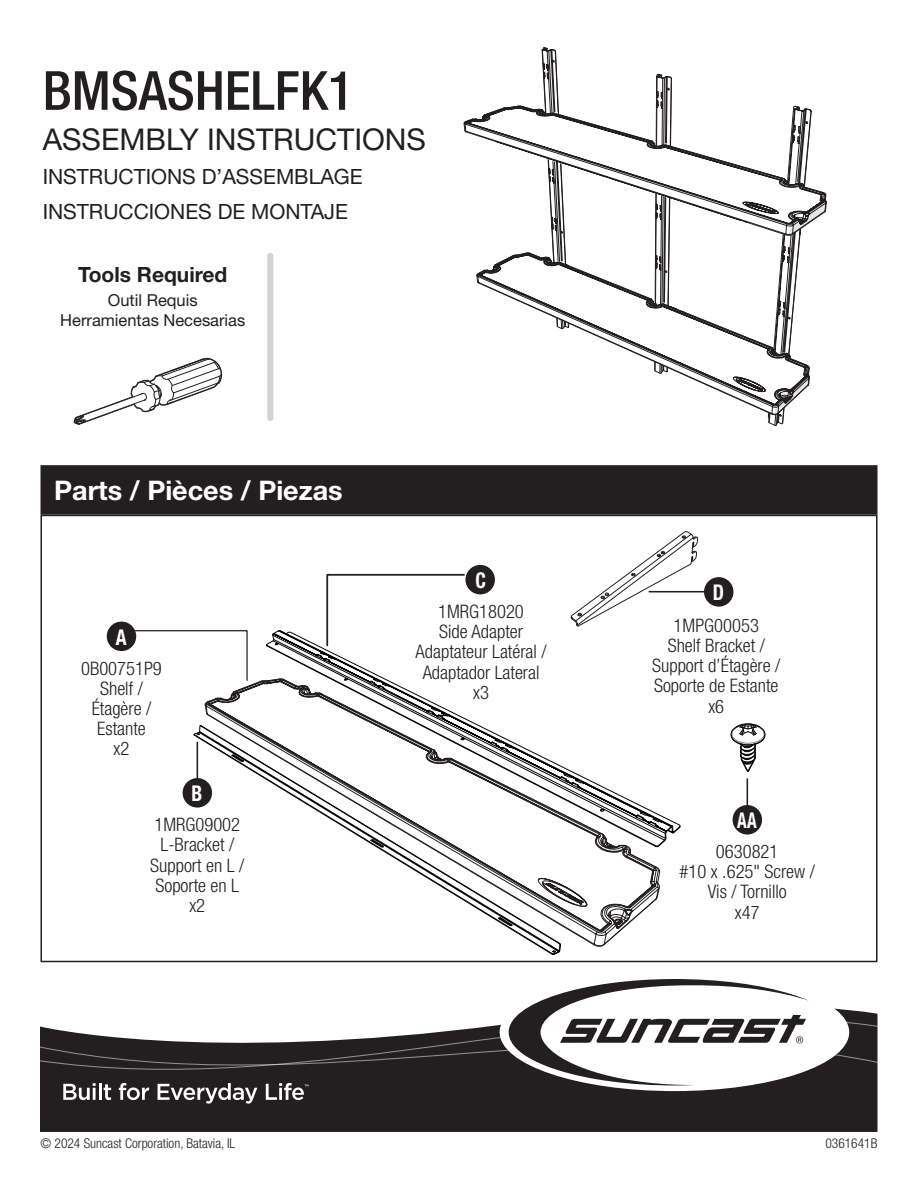
<style>
.page{position:relative;width:918px;height:1188px;background:#fff}
.page>*{position:absolute;margin:0;border:0;box-sizing:border-box;transform-origin:0 0}
.t1{font:500 condensed 54px "Helvetica Neue LT Std";color:#231f20}
.t2{font:30px "Helvetica Neue LT Std";color:#231f20}
.Header-White{font:700 27px "Helvetica Neue LT Std";color:#fff}
.t3{font:700 condensed 21.75px "Helvetica Neue LT Std";color:#fff;scale:.9 1}
.t4{font:700 condensed 21.75px "Helvetica Neue LT Std";color:#fff;scale:.8 1}
.t5{font:21px "Helvetica Neue LT Std";color:#231f20}
.t6{font:700 21px "Helvetica Neue LT Std";color:#231f20}
.t7{font:300 condensed 18.6px/20.1px "Helvetica Neue LT Std";color:#231f20;text-align:center}
.t8{font:16.5px "Helvetica Neue LT Std";color:#231f20}
.Bottom_-_Page_Left{font:300 condensed 13.5px "Helvetica Neue LT Std";color:#231f20}
.Bottom_-_Page_Right{font:300 condensed 13.5px "Helvetica Neue LT Std";color:#231f20}
</style>
<div class="page">
<svg style="left:463px;top:105px;width:293px;height:121px"></svg>
<svg style="left:476px;top:252px;width:280px;height:156px"></svg>
<svg style="left:756px;top:105px;width:71px;height:321px"></svg>
<svg style="left:647px;top:73px;width:25px;height:301px"></svg>
<svg style="left:541px;top:47px;width:29px;height:283px"></svg>
<div style="left:40px;top:1104px;width:838px;height:28px;background:#231f20"></div>
<svg style="left:40px;top:979px;width:838px;height:125px"></svg>
<svg style="left:73px;top:357px;width:150px;height:68px"></svg>
<div style="left:267px;top:256px;width:6px;height:162px;background:#d1d2d4"></div>
<svg style="left:204px;top:680px;width:414px;height:267px"></svg>
<svg style="left:561px;top:872px;width:100px;height:61px"></svg>
<svg style="left:266px;top:630px;width:415px;height:242px"></svg>
<svg style="left:193px;top:725px;width:368px;height:230px"></svg>
<svg style="left:570px;top:531px;width:128px;height:96px"></svg>
<svg style="left:134px;top:629px;width:114px;height:53px"></svg>
<div style="left:107px;top:622px;width:29px;height:29px;background:#231f20;border-radius:50%"></div>
<hr style="left:649px;top:591px;width:58px;height:1px;background:#231f20">
<div style="left:704px;top:577px;width:29px;height:30px;background:#231f20;border-radius:50%"></div>
<div style="left:733px;top:805px;width:29px;height:30px;background:#231f20;border-radius:50%"></div>
<svg style="left:730px;top:723px;width:36px;height:83px"></svg>
<hr style="left:197px;top:742px;width:1px;height:39px;background:#231f20">
<div style="left:183px;top:778px;width:29px;height:30px;background:#231f20;border-radius:50%"></div>
<div style="left:465px;top:565px;width:30px;height:29px;background:#231f20;border-radius:50%"></div>
<svg style="left:325px;top:573px;width:141px;height:74px"></svg>
<div style="left:42px;top:467px;width:834px;height:46px;background:#231f20"></div>
<div style="left:40px;top:465px;width:838px;height:50px;border:3px solid #231f20"></div>
<div style="left:40px;top:515px;width:838px;height:447px;border:2px solid #231f20"></div>
<p class="t1" style="left:43px;top:58px;width:312px">BMSASHELFK1</p>
<p class="t2" style="left:43px;top:122px;width:385px">ASSEMBLY INSTRUCTIONS</p>
<p class="t5" style="left:43px;top:164px;width:322px">INSTRUCTIONS D’ASSEMBLAGE</p>
<p class="t5" style="left:43px;top:199px;width:307px">INSTRUCCIONES DE MONTAJE</p>
<p class="t6" style="left:78px;top:261px;width:151px">Tools Required</p>
<p class="t8" style="left:108px;top:290px;width:91px">Outil Requis</p>
<p class="t8" style="left:60px;top:310px;width:187px">Herramientas Necesarias</p>
<p class="Header-White" style="left:54px;top:473px;width:290px">Parts / Pièces / Piezas</p>
<p class="t3" style="left:476px;top:567px;width:13px">C</p>
<p class="t3" style="left:713px;top:579px;width:14px">D</p>
<p class="t7" style="left:416px;top:601px;width:132px">1MRG18020<br>Side Adapter<br>Adaptateur Latéral /<br>Adaptador Lateral x3</p>
<p class="t3" style="left:116px;top:624px;width:14px">A</p>
<p class="t7" style="left:652px;top:615px;width:130px">1MPG00053<br>Shelf Bracket /<br>Support d’Étagère /<br>Soporte de Estante x6</p>
<p class="t7" style="left:81px;top:658px;width:82px">0B00751P9<br>Shelf /<br>Étagère /<br>Estante<br>x2</p>
<p class="t3" style="left:192px;top:780px;width:14px">B</p>
<p class="t7" style="left:154px;top:814px;width:87px">1MRG09002</p>
<p class="t4" style="left:737px;top:807px;width:26px">AA</p>
<p class="t7" style="left:150px;top:835px;width:96px">L-Bracket /<br>Support en L /<br>Soporte en L x2</p>
<p class="t7" style="left:680px;top:841px;width:137px">0630821<br>#10 x .625" Screw /<br>Vis / Tornillo<br>x47</p>
<p class="Bottom_-_Page_Left" style="left:40px;top:1135px;width:196px">© 2024 Suncast Corporation, Batavia, IL</p>
<p class="Bottom_-_Page_Right" style="left:825px;top:1135px;width:54px">0361641B</p>
</div>
